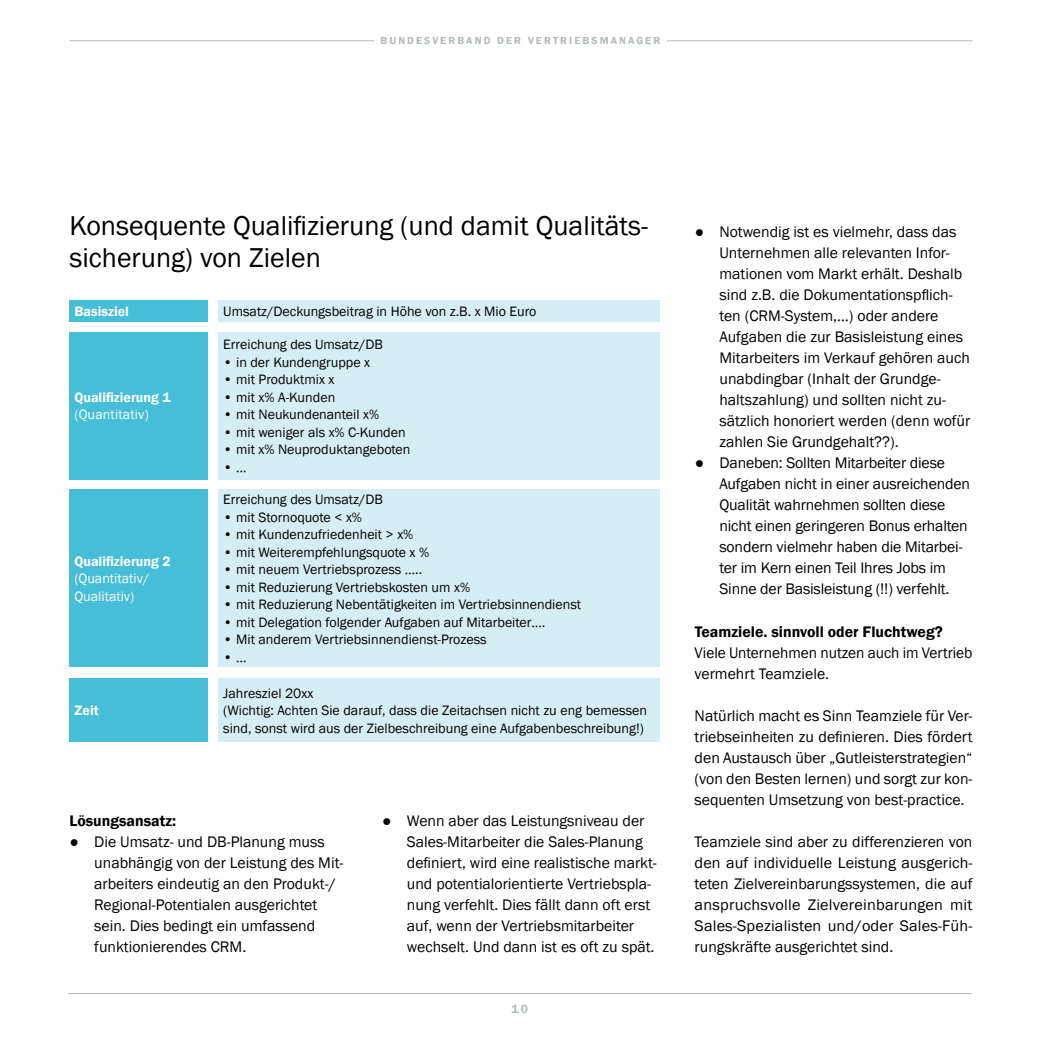
<style>
.page{position:relative;width:1042px;height:1042px;background:#fff}
.page>*{position:absolute;margin:0;border:0;box-sizing:border-box;transform-origin:0 0}
.t1{font:28px/31.5px "Franklin Gothic";color:#000}
.t2{font:15.75px/21px "Franklin Gothic";color:#000}
.t3{font:600 15.75px "Franklin Gothic";color:#000}
.t4{font:14px/17.5px "Franklin Gothic";color:#000}
.t5{font:600 14px "Franklin Gothic";color:#fff}
.t6{font:14px/17.5px "Franklin Gothic";color:#fff}
.t7{font:600 12.25px "Franklin Gothic";color:#b3bcb5}
.t8{font:600 10.5px "Franklin Gothic";letter-spacing:.2em;color:#b3bcb5}
</style>
<div class="page">
<hr style="left:69px;top:40px;width:903px;height:1px;background:#b3bcb5">
<div style="left:374px;top:37px;width:293px;height:8px;background:#fff"></div>
<hr style="left:68px;top:993px;width:903px;height:1px;background:#b3bcb5">
<div style="left:69px;top:300px;width:139px;height:21px;background:#46bed7"></div>
<div style="left:69px;top:332px;width:139px;height:147px;background:#46bed7"></div>
<div style="left:69px;top:489px;width:139px;height:178px;background:#46bed7"></div>
<div style="left:69px;top:678px;width:139px;height:63px;background:#46bed7"></div>
<div style="left:218px;top:300px;width:442px;height:21px;background:#d6edf5"></div>
<div style="left:218px;top:678px;width:442px;height:63px;background:#d6edf5"></div>
<div style="left:218px;top:332px;width:442px;height:147px;background:#d6edf5"></div>
<div style="left:218px;top:489px;width:442px;height:178px;background:#d6edf5"></div>
<p class="t8" style="left:380px;top:34px;width:281px">BUNDESVERBAND DER VERTRIEBSMANAGER</p>
<h1 class="t1" style="left:69px;top:211px;width:580px">Konsequente Qualifizierung (und damit Qualitäts&shy;sicherung) von Zielen</h1>
<p class="t5" style="left:74px;top:303px;width:56px">Basisziel</p>
<p class="t5" style="left:74px;top:388px;width:98px">Qualifizierung 1</p>
<p class="t6" style="left:74px;top:406px;width:76px">(Quantitativ)</p>
<p class="t5" style="left:74px;top:552px;width:98px">Qualifizierung 2</p>
<p class="t6" style="left:74px;top:570px;width:76px">(Quantitativ/<br>Qualitativ)</p>
<p class="t5" style="left:74px;top:702px;width:26px">Zeit</p>
<p class="t4" style="left:223px;top:303px;width:315px">Umsatz/Deckungsbeitrag in Höhe von z.B. x Mio Euro</p>
<p class="t4" style="left:223px;top:336px;width:161px">Erreichung des Umsatz/DB</p>
<p class="t4" style="left:223px;top:353px;width:148px">• in der Kundengruppe x</p>
<p class="t4" style="left:223px;top:371px;width:113px">• mit Produktmix x</p>
<p class="t4" style="left:223px;top:388px;width:113px">• mit x% A-Kunden</p>
<p class="t4" style="left:223px;top:406px;width:157px">• mit Neukundenanteil x%</p>
<p class="t4" style="left:223px;top:423px;width:184px">• mit weniger als x% C-Kunden</p>
<p class="t4" style="left:223px;top:441px;width:189px">• mit x% Neuproduktangeboten</p>
<p class="t4" style="left:223px;top:458px;width:25px">• …</p>
<p class="t4" style="left:223px;top:491px;width:161px">Erreichung des Umsatz/DB</p>
<p class="t4" style="left:223px;top:509px;width:140px">• mit Stornoquote &lt; x%</p>
<p class="t4" style="left:223px;top:526px;width:192px">• mit Kundenzufriedenheit &gt; x%</p>
<p class="t4" style="left:223px;top:544px;width:207px">• mit Weiterempfehlungsquote x %</p>
<p class="t4" style="left:223px;top:561px;width:200px">• mit neuem Vertriebsprozess …..</p>
<p class="t4" style="left:223px;top:579px;width:248px">• mit Reduzierung Vertriebskosten um x%</p>
<p class="t4" style="left:223px;top:596px;width:359px">• mit Reduzierung Nebentätigkeiten im Vertriebsinnendienst</p>
<p class="t4" style="left:223px;top:614px;width:324px">• mit Delegation folgender Aufgaben auf Mitarbeiter….</p>
<p class="t4" style="left:223px;top:631px;width:265px">• Mit anderem Vertriebsinnendienst-Prozess</p>
<p class="t4" style="left:223px;top:649px;width:25px">• …</p>
<p class="t4" style="left:223px;top:684px;width:425px">Jahresziel 20xx<br>(Wichtig: Achten Sie darauf, dass die Zeitachsen nicht zu eng bemessen sind, sonst wird aus der Zielbeschreibung eine Aufgabenbeschreibung!)</p>
<p class="t3" style="left:69px;top:810px;width:108px">Lösungsansatz:</p>
<p class="t2" style="left:94px;top:831px;width:251px;text-indent:-25px">● Die Umsatz- und DB-Planung muss unabhängig von der Leistung des Mit&shy;arbeiters eindeutig an den Produkt-/ Regional-Potentialen ausgerichtet sein. Dies bedingt ein umfassend funktionierendes CRM.</p>
<p class="t2" style="left:407px;top:810px;width:251px;text-indent:-25px">● Wenn aber das Leistungsniveau der Sales-Mitarbeiter die Sales-Planung definiert, wird eine realistische markt&shy;und potentialorientierte Vertriebspla&shy;nung verfehlt. Dies fällt dann oft erst auf, wenn der Vertriebsmitarbeiter wechselt. Und dann ist es oft zu spät.</p>
<p class="t7" style="left:511px;top:1002px;width:18px">10</p>
<p class="t2" style="left:719px;top:222px;width:252px;text-indent:-25px">● Notwendig ist es vielmehr, dass das Unternehmen alle relevanten Infor&shy;mationen vom Markt erhält. Deshalb sind z.B. die Dokumentationspflich&shy;ten (CRM-System,…) oder andere Aufgaben die zur Basisleistung eines Mitarbeiters im Verkauf gehören auch unabdingbar (Inhalt der Grundge&shy;haltszahlung) und sollten nicht zu&shy;sätzlich honoriert werden (denn wofür zahlen Sie Grundgehalt??).</p>
<p class="t2" style="left:719px;top:453px;width:252px;text-indent:-25px">● Daneben: Sollten Mitarbeiter diese Aufgaben nicht in einer ausreichenden Qualität wahrnehmen sollten diese nicht einen geringeren Bonus erhalten sondern vielmehr haben die Mitarbei&shy;ter im Kern einen Teil Ihres Jobs im Sinne der Basisleistung (!!) verfehlt.</p>
<p class="t3" style="left:694px;top:621px;width:250px">Teamziele. sinnvoll oder Fluchtweg?</p>
<p class="t2" style="left:694px;top:642px;width:279px">Viele Unternehmen nutzen auch im Vertrieb vermehrt Teamziele.</p>
<p class="t2" style="left:694px;top:705px;width:279px;text-align:justify">Natürlich macht es Sinn Teamziele für Ver&shy;triebseinheiten zu definieren. Dies fördert den Austausch über „Gutleisterstrategien“ (von den Besten lernen) und sorgt zur kon&shy;sequenten Umsetzung von best-practice.</p>
<p class="t2" style="left:694px;top:831px;width:279px;text-align:justify">Teamziele sind aber zu differenzieren von den auf individuelle Leistung ausgerich&shy;teten Zielvereinbarungssystemen, die auf anspruchsvolle Zielvereinbarungen mit Sales-Spezialisten und/oder Sales-Füh&shy;rungskräfte ausgerichtet sind.</p>
</div>
